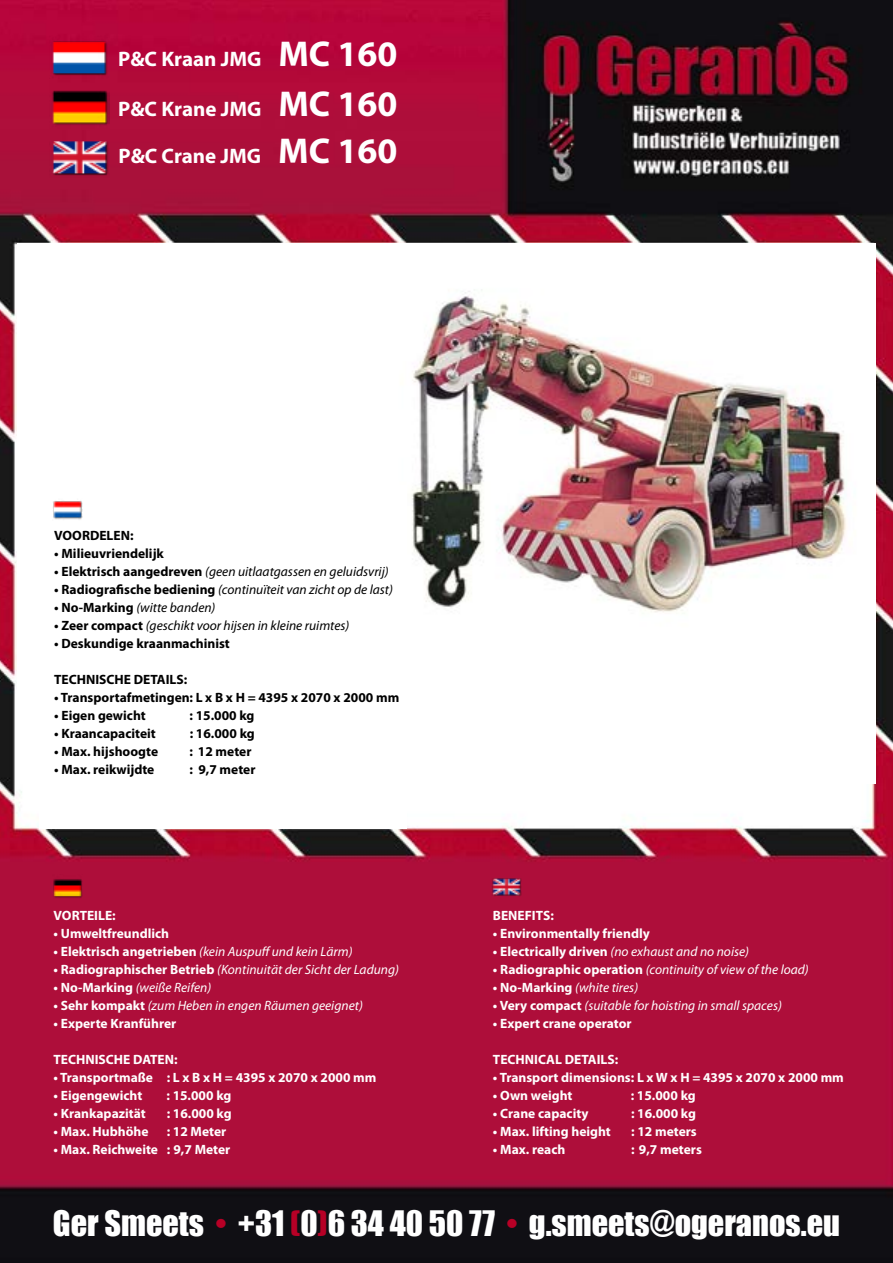
<style>
.page{position:relative;width:893px;height:1263px;background:#fff}
.page>*{position:absolute;margin:0;border:0;box-sizing:border-box;transform-origin:0 0}
.t1{font:32.25px "Impact";color:#fff}
.t2{font:700 21px "Myriad Pro";color:#fff}
.t3{font:700 13.5px "Myriad Pro";color:#fff}
.t4{font:italic 13.5px "Myriad Pro";color:#fff}
.t5{font:700 13.5px "Myriad Pro";color:#000}
.t6{font:italic 13.5px "Myriad Pro";color:#000}
.s1{font-size:36px}
.s2{font-weight:700;font-style:normal}
.s3{color:#b70026}
</style>
<div class="page">
<img style="left:0;top:0;width:893px;height:1263px">
<img style="left:50px;top:36px;width:59px;height:43px">
<img style="left:50px;top:81px;width:60px;height:47px">
<img style="left:50px;top:141px;width:60px;height:36px">
<img style="left:18px;top:243px;width:857px;height:540px">
<img style="left:52px;top:874px;width:30px;height:24px">
<img style="left:492px;top:879px;width:30px;height:18px">
<div style="left:39px;top:487px;width:368px;height:342px;background:#fff"></div>
<img style="left:53px;top:501px;width:29px;height:19px">
<h2 class="t2" style="left:118px;top:45px;width:281px">P&amp;C Kraan JMG <span class="s1">MC 160</span></h2>
<h2 class="t2" style="left:118px;top:95px;width:281px">P&amp;C Krane JMG <span class="s1">MC 160</span></h2>
<h2 class="t2" style="left:118px;top:143px;width:280px">P&amp;C Crane JMG <span class="s1">MC 160</span></h2>
<p class="t5" style="left:54px;top:527px;width:81px">VOORDELEN:</p>
<p class="t5" style="left:54px;top:545px;width:111px">• Milieuvriendelijk</p>
<p class="t6" style="left:54px;top:564px;width:336px"><span class="s2">• Elektrisch aangedreven</span> (geen uitlaatgassen en geluidsvrij)</p>
<p class="t6" style="left:54px;top:582px;width:340px"><span class="s2">• Radiografische bediening</span> (continuïteit van zicht op de last)</p>
<p class="t6" style="left:54px;top:600px;width:163px"><span class="s2">• No-Marking</span> (witte banden)</p>
<p class="t6" style="left:54px;top:618px;width:297px"><span class="s2">• Zeer compact</span> (geschikt voor hijsen in kleine ruimtes)</p>
<p class="t5" style="left:54px;top:635px;width:177px">• Deskundige kraanmachinist</p>
<p class="t5" style="left:54px;top:671px;width:135px">TECHNISCHE DETAILS:</p>
<p class="t5" style="left:54px;top:689px;width:347px">• Transportafmetingen: L x B x H = 4395 x 2070 x 2000 mm</p>
<p class="t5" style="left:54px;top:707px;width:93px">• Eigen gewicht</p>
<p class="t5" style="left:189px;top:707px;width:66px">: 15.000 kg</p>
<p class="t5" style="left:54px;top:725px;width:103px">• Kraancapaciteit</p>
<p class="t5" style="left:190px;top:725px;width:66px">: 16.000 kg</p>
<p class="t5" style="left:54px;top:743px;width:106px">• Max. hijshoogte</p>
<p class="t5" style="left:189px;top:743px;width:63px">: 12 meter</p>
<p class="t5" style="left:54px;top:761px;width:102px">• Max. reikwijdte</p>
<p class="t5" style="left:189px;top:761px;width:68px">: 9,7 meter</p>
<p class="t3" style="left:54px;top:906px;width:64px">VORTEILE:</p>
<p class="t3" style="left:54px;top:924px;width:117px">• Umweltfreundlich</p>
<p class="t4" style="left:54px;top:943px;width:301px"><span class="s2">• Elektrisch angetrieben</span> (kein Auspuff und kein Lärm)</p>
<p class="t4" style="left:54px;top:961px;width:347px"><span class="s2">• Radiographischer Betrieb</span> (Kontinuität der Sicht der Ladung)</p>
<p class="t4" style="left:54px;top:979px;width:159px"><span class="s2">• No-Marking</span> (weiße Reifen)</p>
<p class="t4" style="left:54px;top:997px;width:311px"><span class="s2">• Sehr kompakt</span> (zum Heben in engen Räumen geeignet)</p>
<p class="t3" style="left:54px;top:1014px;width:124px">• Experte Kranführer</p>
<p class="t3" style="left:54px;top:1050px;width:126px">TECHNISCHE DATEN:</p>
<p class="t3" style="left:54px;top:1068px;width:324px">• Transportmaße : L x B x H = 4395 x 2070 x 2000 mm</p>
<p class="t3" style="left:54px;top:1086px;width:90px">• Eigengewicht</p>
<p class="t3" style="left:166px;top:1086px;width:66px">: 15.000 kg</p>
<p class="t3" style="left:54px;top:1104px;width:94px">• Krankapazität</p>
<p class="t3" style="left:167px;top:1104px;width:66px">: 16.000 kg</p>
<p class="t3" style="left:54px;top:1122px;width:97px">• Max. Hubhöhe</p>
<p class="t3" style="left:167px;top:1122px;width:61px">: 12 Meter</p>
<p class="t3" style="left:54px;top:1140px;width:178px">• Max. Reichweite : 9,7 Meter</p>
<p class="t3" style="left:493px;top:906px;width:62px">BENEFITS:</p>
<p class="t3" style="left:493px;top:924px;width:158px">• Environmentally friendly</p>
<p class="t4" style="left:493px;top:943px;width:258px"><span class="s2">• Electrically driven</span> (no exhaust and no noise)</p>
<p class="t4" style="left:493px;top:961px;width:317px"><span class="s2">• Radiographic operation</span> (continuity of view of the load)</p>
<p class="t4" style="left:493px;top:979px;width:147px"><span class="s2">• No-Marking</span> (white tires)</p>
<p class="t4" style="left:493px;top:997px;width:290px"><span class="s2">• Very compact</span> (suitable for hoisting in small spaces)</p>
<p class="t3" style="left:493px;top:1014px;width:140px">• Expert crane operator</p>
<p class="t3" style="left:493px;top:1050px;width:127px">TECHNICAL DETAILS:</p>
<p class="t3" style="left:493px;top:1068px;width:352px">• Transport dimensions: L x W x H = 4395 x 2070 x 2000 mm</p>
<p class="t3" style="left:493px;top:1086px;width:81px">• Own weight</p>
<p class="t3" style="left:631px;top:1086px;width:66px">: 15.000 kg</p>
<p class="t3" style="left:493px;top:1104px;width:97px">• Crane capacity</p>
<p class="t3" style="left:631px;top:1104px;width:66px">: 16.000 kg</p>
<p class="t3" style="left:493px;top:1122px;width:119px">• Max. lifting height</p>
<p class="t3" style="left:631px;top:1122px;width:67px">: 12 meters</p>
<p class="t3" style="left:493px;top:1140px;width:74px">• Max. reach</p>
<p class="t3" style="left:631px;top:1140px;width:72px">: 9,7 meters</p>
<h1 class="t1" style="left:53px;top:1198px;width:788px">GER SMEETS <span class="s3">•</span> +31 <span class="s3">(</span>0<span class="s3">)</span>6 34 40 50 77 <span class="s3">•</span> G.SMEETS@OGERANOS.EU</h1>
</div>
